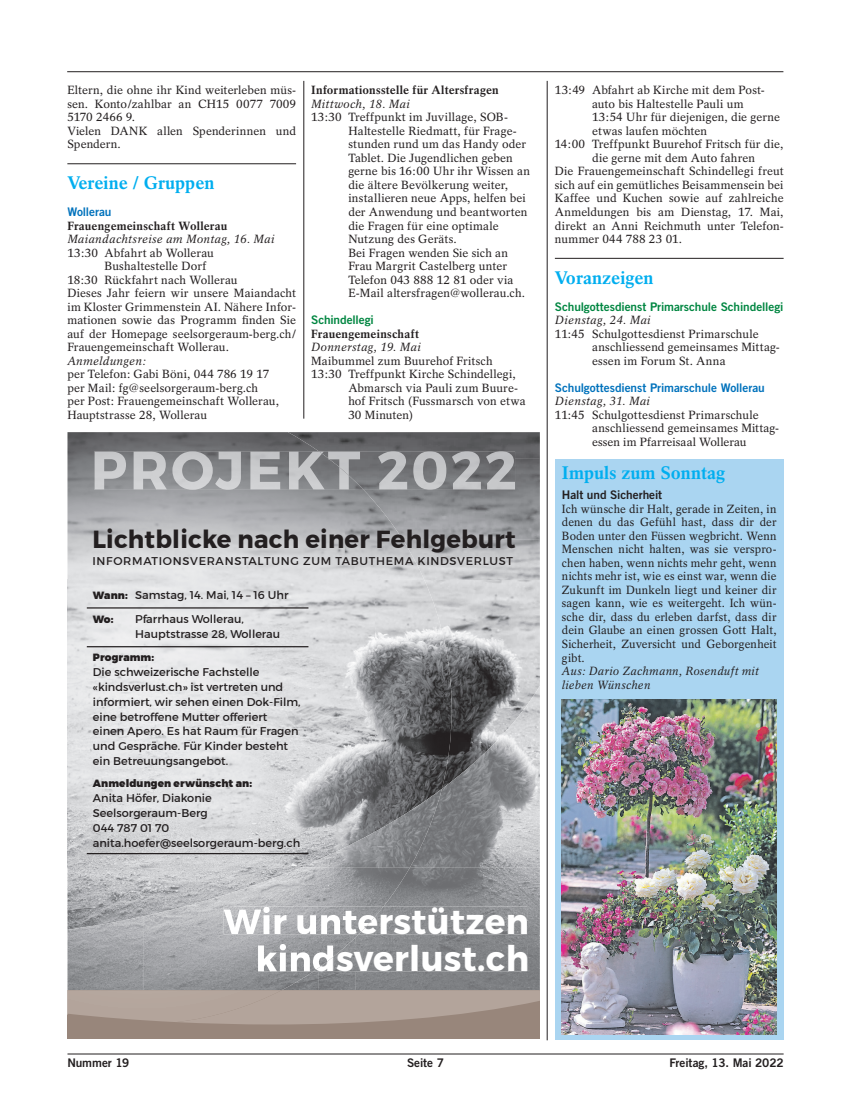
<style>
.page{position:relative;width:851px;height:1117px;background:#fff}
.page>*{position:absolute;margin:0;border:0;box-sizing:border-box;transform-origin:0 0}
.t1{font:700 34.88px/37.4px "Montserrat";letter-spacing:.01em;color:#fff;text-align:right}
.t2{font:700 24.62px "Montserrat";letter-spacing:.01em;color:#231f20}
.t3{font:700 18.12px "Rotation";color:#00aeef}
.t4{font:11.88px/13.5px "Rotation";letter-spacing:.01em;color:#231f20}
.t5{font:italic 11.88px/13.5px "Rotation";letter-spacing:.02em;color:#231f20}
.t6{font:700 11.88px "Rotation";letter-spacing:.015em;color:#231f20}
.t7{font:11.88px "Trade Gothic Bold Two";letter-spacing:-.005em;color:#008641}
.t8{font:11.88px "Trade Gothic Bold Two";letter-spacing:-.01em;color:#231f20}
.t9{font:11.88px "Trade Gothic Bold Two";letter-spacing:-.005em;color:#0072bc}
.t10{font:11.5px/14.9px "Montserrat";color:#231f20}
.t11{font:11.5px "Montserrat";letter-spacing:.06em;color:#231f20}
.t12{font:900 10.5px "Montserrat";letter-spacing:.01em;color:#231f20}
.s1{font-weight:900;font-size:10.5px}
</style>
<div class="page">
<hr style="left:67px;top:1053px;width:716px;height:1px;background:#231f20">
<hr style="left:303px;top:81px;width:1px;height:337px;background:#231f20">
<hr style="left:547px;top:81px;width:1px;height:959px;background:#231f20">
<hr style="left:67px;top:163px;width:229px;height:1px;background:#231f20">
<hr style="left:67px;top:71px;width:716px;height:1px;background:#231f20">
<div style="left:554px;top:459px;width:229px;height:580px;background:#aad5f1"></div>
<img style="left:562px;top:699px;width:214px;height:335px">
<img style="left:452px;top:580px;width:87px;height:105px">
<img style="left:345px;top:432px;width:194px;height:26px">
<img style="left:385px;top:458px;width:154px;height:81px">
<img style="left:424px;top:539px;width:115px;height:41px">
<img style="left:363px;top:451px;width:152px;height:39px">
<div style="left:67px;top:989px;width:472px;height:49px;background:#98867b"></div>
<img style="left:442px;top:685px;width:97px;height:182px">
<img style="left:355px;top:867px;width:184px;height:122px">
<img style="left:334px;top:971px;width:21px;height:18px">
<img style="left:383px;top:906px;width:144px;height:28px">
<img style="left:348px;top:943px;width:179px;height:28px">
<img style="left:67px;top:580px;width:308px;height:287px">
<img style="left:375px;top:580px;width:77px;height:246px">
<img style="left:67px;top:867px;width:76px;height:49px">
<img style="left:67px;top:432px;width:278px;height:148px">
<img style="left:345px;top:490px;width:40px;height:90px">
<img style="left:384px;top:514px;width:40px;height:66px">
<img style="left:95px;top:451px;width:268px;height:39px">
<img style="left:300px;top:788px;width:142px;height:79px">
<img style="left:143px;top:867px;width:191px;height:122px">
<img style="left:333px;top:867px;width:76px;height:39px">
<img style="left:67px;top:916px;width:77px;height:73px">
<img style="left:333px;top:934px;width:25px;height:9px">
<svg style="left:67px;top:989px;width:472px;height:35px;background:#ad9e95"></svg>
<img style="left:223px;top:906px;width:160px;height:28px">
<img style="left:258px;top:943px;width:90px;height:28px">
<hr style="left:87px;top:607px;width:221px;height:1px;background:#231f20">
<hr style="left:87px;top:646px;width:221px;height:1px;background:#231f20">
<hr style="left:87px;top:852px;width:221px;height:2px;background:#231f20">
<hr style="left:554px;top:258px;width:229px;height:1px;background:#231f20">
<p class="t4" style="left:67px;top:84px;width:230px">Eltern, die ohne ihr Kind weiterleben müs&shy;sen. Konto/zahlbar an CH15 0077 7009<br>5170 2466 9.<br>Vielen DANK allen Spenderinnen und<br>Spendern.</p>
<h3 class="t3" style="left:67px;top:172px;width:149px">Vereine / Gruppen</h3>
<p class="t9" style="left:67px;top:204px;width:46px">Wollerau</p>
<p class="t6" style="left:67px;top:218px;width:161px">Frauengemeinschaft Wollerau</p>
<p class="t5" style="left:67px;top:232px;width:208px">Maiandachtsreise am Montag, 16. Mai</p>
<p class="t4" style="left:67px;top:246px;width:148px">13:30 Abfahrt ab Wollerau</p>
<p class="t4" style="left:105px;top:259px;width:103px">Bushaltestelle Dorf</p>
<p class="t4" style="left:67px;top:273px;width:172px">18:30 Rückfahrt nach Wollerau</p>
<p class="t4" style="left:67px;top:286px;width:230px">Dieses Jahr feiern wir unsere Maiandacht</p>
<p class="t4" style="left:67px;top:300px;width:230px">im Kloster Grimmenstein AI. Nähere Infor-</p>
<p class="t4" style="left:67px;top:313px;width:230px">mationen sowie das Programm finden Sie</p>
<p class="t4" style="left:67px;top:327px;width:230px">auf der Homepage seelsorgeraum-berg.ch/</p>
<p class="t4" style="left:67px;top:340px;width:163px">Frauengemeinschaft Wollerau.</p>
<p class="t5" style="left:67px;top:354px;width:80px">Anmeldungen:</p>
<p class="t4" style="left:67px;top:367px;width:213px">per Telefon: Gabi Böni, 044 786 19 17 per Mail: fg@seelsorgeraum-berg.ch<br>per Post: Frauengemeinschaft Wollerau, Hauptstrasse 28, Wollerau</p>
<p class="t6" style="left:311px;top:83px;width:189px">Informationsstelle für Altersfragen</p>
<p class="t5" style="left:311px;top:97px;width:100px">Mittwoch, 18. Mai</p>
<p class="t4" style="left:348px;top:111px;width:183px;text-indent:-37px">13:30 Treffpunkt im Juvillage, SOB-<br>Haltestelle Riedmatt, für Frage&shy;stunden rund um das Handy oder<br>Tablet. Die Jugendlichen geben gerne bis 16:00 Uhr ihr Wissen an die ältere Bevölkerung weiter, installieren neue Apps, helfen bei der Anwendung und beantworten die Fragen für eine optimale<br>Nutzung des Geräts.<br>Bei Fragen wenden Sie sich an<br>Frau Margrit Castelberg unter<br>Telefon 043 888 12 81 oder via<br>E-Mail altersfragen@wollerau.ch.</p>
<p class="t7" style="left:311px;top:312px;width:64px">Schindellegi</p>
<p class="t6" style="left:311px;top:326px;width:109px">Frauengemeinschaft</p>
<p class="t5" style="left:311px;top:340px;width:111px">Donnerstag, 19. Mai</p>
<p class="t4" style="left:311px;top:354px;width:183px">Maibummel zum Buurehof Fritsch</p>
<p class="t4" style="left:311px;top:367px;width:206px">13:30 Treffpunkt Kirche Schindellegi,</p>
<p class="t4" style="left:348px;top:381px;width:171px">Abmarsch via Pauli zum Buure-</p>
<p class="t4" style="left:348px;top:394px;width:179px">hof Fritsch (Fussmarsch von etwa</p>
<p class="t4" style="left:348px;top:408px;width:66px">30 Minuten)</p>
<h2 class="t2" style="left:92px;top:524px;width:424px">Lichtblicke nach einer Fehlgeburt</h2>
<p class="t10" style="left:93px;top:587px;width:197px"><span class="s1">Wann:</span> Samstag, 14. Mai, 14 – 16 Uhr</p>
<p class="t12" style="left:93px;top:613px;width:22px">Wo:</p>
<p class="t10" style="left:135px;top:611px;width:146px">Pfarrhaus Wollerau,<br>Hauptstrasse 28, Wollerau</p>
<p class="t11" style="left:92px;top:554px;width:422px">INFORMATIONSVERANSTALTUNG ZUM TABUTHEMA KINDSVERLUST</p>
<p class="t12" style="left:93px;top:650px;width:63px">Programm:</p>
<p class="t10" style="left:93px;top:664px;width:209px">Die schweizerische Fachstelle «kindsverlust.ch» ist vertreten und informiert, wir sehen einen Dok-Film, eine betroffene Mutter offeriert einen Apero. Es hat Raum für Fragen und Gespräche. Für Kinder besteht ein Betreuungsangebot.</p>
<p class="t12" style="left:93px;top:777px;width:161px">Anmeldungen erwünscht an:</p>
<p class="t10" style="left:93px;top:790px;width:209px">Anita Höfer, Diakonie<br>Seelsorgeraum-Berg<br>044 787 01 70 anita.hoefer@seelsorgeraum-berg.ch</p>
<h1 class="t1" style="left:224px;top:903px;width:307px">Wir unterstützen kindsverlust.ch</h1>
<p class="t4" style="left:554px;top:84px;width:211px">13:49 Abfahrt ab Kirche mit dem Post-</p>
<p class="t4" style="left:592px;top:97px;width:153px">auto bis Haltestelle Pauli um</p>
<p class="t4" style="left:592px;top:111px;width:189px">13:54 Uhr für diejenigen, die gerne</p>
<p class="t4" style="left:592px;top:124px;width:117px">etwas laufen möchten</p>
<p class="t4" style="left:554px;top:138px;width:230px">14:00 Treffpunkt Buurehof Fritsch für die,</p>
<p class="t4" style="left:592px;top:151px;width:165px">die gerne mit dem Auto fahren</p>
<p class="t4" style="left:554px;top:165px;width:230px">Die Frauengemeinschaft Schindellegi freut</p>
<p class="t4" style="left:554px;top:178px;width:230px">sich auf ein gemütliches Beisammensein bei</p>
<p class="t4" style="left:554px;top:192px;width:230px">Kaffee und Kuchen sowie auf zahlreiche</p>
<p class="t4" style="left:554px;top:205px;width:230px">Anmeldungen bis am Dienstag, 17. Mai,</p>
<p class="t4" style="left:554px;top:219px;width:230px">direkt an Anni Reichmuth unter Telefon-</p>
<p class="t4" style="left:554px;top:232px;width:129px">nummer 044 788 23 01.</p>
<h3 class="t3" style="left:554px;top:266px;width:100px">Voranzeigen</h3>
<p class="t7" style="left:554px;top:299px;width:230px">Schulgottesdienst Primarschule Schindellegi</p>
<p class="t5" style="left:554px;top:313px;width:97px">Dienstag, 24. Mai</p>
<p class="t4" style="left:592px;top:327px;width:189px;text-indent:-37px">11:45 Schulgottesdienst Primarschule anschliessend gemeinsames Mittag&shy;essen im Forum St. Anna</p>
<p class="t9" style="left:554px;top:380px;width:211px">Schulgottesdienst Primarschule Wollerau</p>
<p class="t5" style="left:554px;top:394px;width:96px">Dienstag, 31. Mai</p>
<p class="t4" style="left:592px;top:408px;width:188px;text-indent:-37px">11:45 Schulgottesdienst Primarschule anschliessend gemeinsames Mittag&shy;essen im Pfarreisaal Wollerau</p>
<h3 class="t3" style="left:562px;top:462px;width:165px">Impuls zum Sonntag</h3>
<p class="t8" style="left:562px;top:487px;width:102px">Halt und Sicherheit</p>
<p class="t4" style="left:562px;top:502px;width:216px;text-align:justify">Ich wünsche dir Halt, gerade in Zeiten, in denen du das Gefühl hast, dass dir der Boden unter den Füssen wegbricht. Wenn Menschen nicht halten, was sie verspro&shy;chen haben, wenn nichts mehr geht, wenn nichts mehr ist, wie es einst war, wenn die Zukunft im Dunkeln liegt und keiner dir sagen kann, wie es weitergeht. Ich wün&shy;sche dir, dass du erleben darfst, dass dir dein Glaube an einen grossen Gott Halt, Sicherheit, Zuversicht und Geborgenheit gibt.</p>
<p class="t5" style="left:562px;top:664px;width:198px">Aus: Dario Zachmann, Rosenduft mit lieben Wünschen</p>
<p class="t8" style="left:67px;top:1055px;width:64px">Nummer 19</p>
<p class="t8" style="left:407px;top:1055px;width:38px">Seite 7</p>
<p class="t8" style="left:669px;top:1055px;width:116px">Freitag, 13. Mai 2022</p>
</div>
